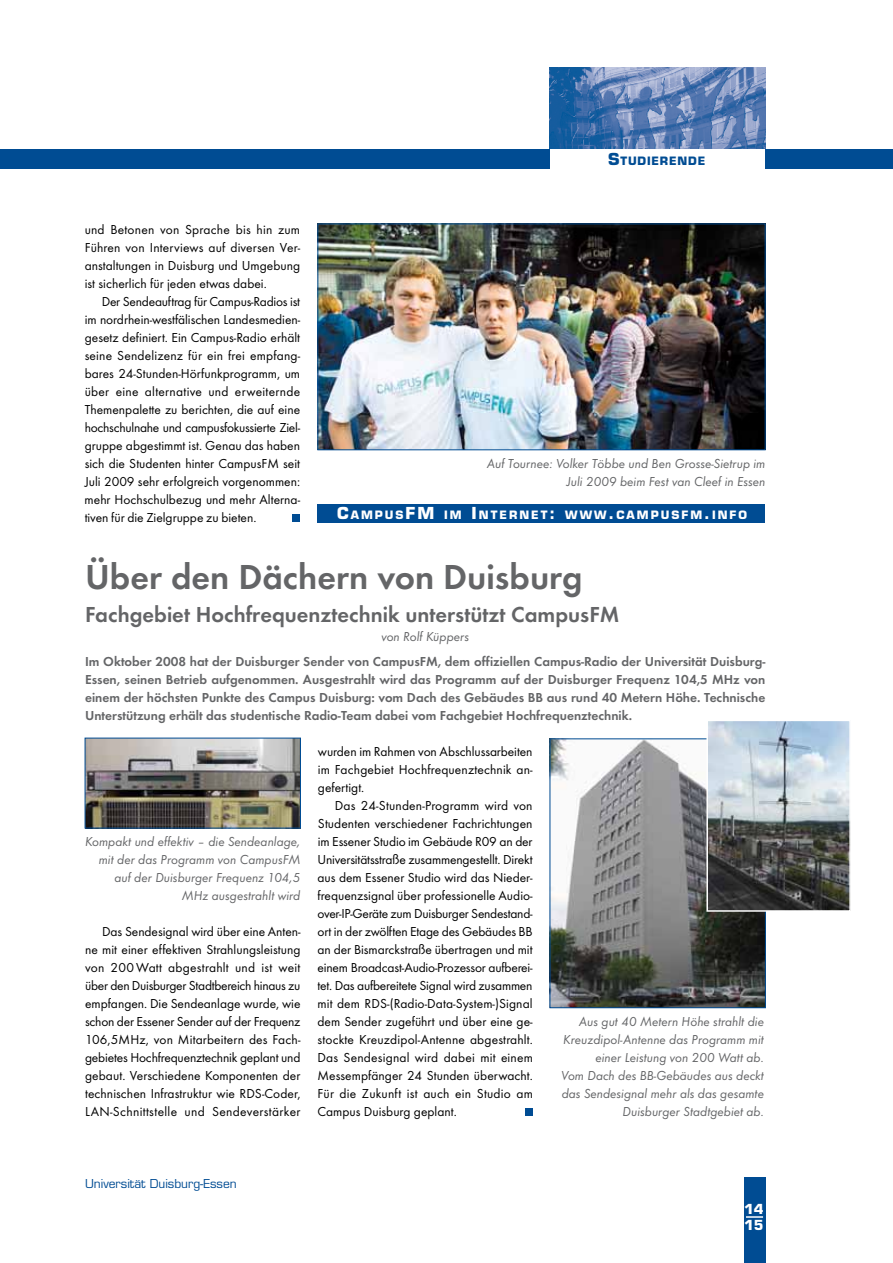
<style>
.page{position:relative;width:893px;height:1263px;background:#fff}
.page>*{position:absolute;margin:0;border:0;box-sizing:border-box;transform-origin:0 0}
.t1{font:36px "Futura T Dem";color:#646567}
.t2{font:22.5px "Futura T Dem";color:#646567}
.t3{font:13.5px/18px "Futura T Boo";color:#000;text-align:justify}
.t4{font:13.5px/18px "Futura T Boo Obl";color:#646567;text-align:right}
.t5{font:13.5px/18px "Futura T Dem";color:#646567;text-align:justify}
.t6{font:700 13.5px/16.2px "Eurostile";color:#fff}
.t7{font:12px "Eurostile";color:#004c93}
.t8{font:700 11.25px "Eurostile";letter-spacing:.18em;color:#fff}
.t9{font:700 11.25px "Eurostile";letter-spacing:.07em;color:#004c93}
.s1{font-size:16.05px}
</style>
<div class="page">
<div style="left:744px;top:1178px;width:21px;height:85px;background:#004c93"></div>
<svg style="left:746px;top:1216px;width:17px;height:2px"></svg>
<div style="left:765px;top:149px;width:128px;height:20px;background:#004c93"></div>
<div style="left:0;top:149px;width:550px;height:20px;background:#004c93"></div>
<div style="left:292px;top:514px;width:8px;height:8px;background:#004c93"></div>
<div style="left:525px;top:1108px;width:8px;height:8px;background:#004c93"></div>
<img style="left:87px;top:740px;width:212px;height:86px">
<img style="left:552px;top:740px;width:212px;height:266px">
<div style="left:550px;top:738px;width:216px;height:270px;border:1px solid #004c93"></div>
<img style="left:709px;top:723px;width:139px;height:186px">
<div style="left:706px;top:720px;width:145px;height:192px;border:2px solid #fff"></div>
<img style="left:320px;top:226px;width:443px;height:222px">
<div style="left:318px;top:224px;width:447px;height:226px;border:1px solid #004c93"></div>
<div style="left:317px;top:504px;width:448px;height:18px;background:#004c93"></div>
<img style="left:550px;top:68px;width:215px;height:81px">
<p class="t3" style="left:85px;top:221px;width:217px">und Betonen von Sprache bis hin zum Führen von Interviews auf diversen Ver&shy;anstaltungen in Duisburg und Umgebung ist sicherlich für jeden etwas dabei.</p>
<p class="t3" style="left:85px;top:293px;width:217px;text-indent:17px">Der Sendeauftrag für Campus-Radios ist im nordrhein-westfälischen Landesmedien&shy;gesetz definiert. Ein Campus-Radio erhält seine Sendelizenz für ein frei empfang&shy;bares 24-Stunden-Hörfunkprogramm, um über eine alternative und erweiternde Themenpalette zu berichten, die auf eine hochschulnahe und campusfokussierte Ziel&shy;gruppe abgestimmt ist. Genau das haben sich die Studenten hinter CampusFM seit Juli 2009 sehr erfolgreich vorgenommen: mehr Hochschulbezug und mehr Alterna&shy;tiven für die Zielgruppe zu bieten.</p>
<p class="t9" style="left:608px;top:154px;width:99px"><span class="s1">S</span>TUDIERENDE</p>
<p class="t4" style="left:487px;top:455px;width:280px">Auf Tournee: Volker Többe und Ben Grosse-Sietrup im<br>Juli 2009 beim Fest van Cleef in Essen</p>
<p class="t8" style="left:337px;top:508px;width:412px"><span class="s1">C</span>AMPUS<span class="s1">FM</span> IM <span class="s1">I</span> NTERNET<span class="s1">:</span> WWW<span class="s1">.</span>CAMPUSF M<span class="s1">.</span>INFO</p>
<h1 class="t1" style="left:85px;top:555px;width:499px">Über den Dächern von Duisburg</h1>
<h2 class="t2" style="left:85px;top:601px;width:536px">Fachgebiet Hochfrequenztechnik unterstützt CampusFM</h2>
<p class="t4" style="left:381px;top:627px;width:89px">von Rolf Küppers</p>
<p class="t5" style="left:85px;top:652px;width:682px">Im Oktober 2008 hat der Duisburger Sender von CampusFM, dem offiziellen Campus-Radio der Universität Duisburg-Essen, seinen Betrieb aufgenommen. Ausgestrahlt wird das Programm auf der Duisburger Frequenz 104,5 MHz von einem der höchsten Punkte des Campus Duisburg: vom Dach des Gebäudes BB aus rund 40 Metern Höhe. Technische Unterstützung erhält das studentische Radio-Team dabei vom Fachgebiet Hochfrequenztechnik.</p>
<p class="t4" style="left:85px;top:833px;width:217px">Kompakt und effektiv – die Sendeanlage, mit der das Programm von CampusFM auf der Duisburger Frequenz 104,5<br>MHz ausgestrahlt wird</p>
<p class="t3" style="left:85px;top:923px;width:217px;text-indent:17px">Das Sendesignal wird über eine Anten&shy;ne mit einer effektiven Strahlungsleistung von 200 Watt abgestrahlt und ist weit über den Duisburger Stadtbereich hinaus zu empfangen. Die Sendeanlage wurde, wie schon der Essener Sender auf der Frequenz 106,5MHz, von Mitarbeitern des Fach&shy;gebietes Hochfrequenztechnik geplant und gebaut. Verschiedene Komponenten der technischen Infrastruktur wie RDS-Coder, LAN-Schnittstelle und Sendeverstärker</p>
<p class="t3" style="left:318px;top:743px;width:216px">wurden im Rahmen von Abschlussarbeiten im Fachgebiet Hochfrequenztechnik an&shy;gefertigt.</p>
<p class="t3" style="left:317px;top:797px;width:217px;text-align:left;text-indent:17px">Das 24-Stunden-Programm wird von Studenten verschiedener Fachrichtungen im Essener Studio im Gebäude R09 an der Universitätsstraße zusammengestellt. Direkt aus dem Essener Studio wird das Nieder&shy;frequenzsignal über professionelle Audio&shy;over-IP-Geräte zum Duisburger Sendestand&shy;ort in der zwölften Etage des Gebäudes BB an der Bismarckstraße übertragen und mit einem Broadcast-Audio-Prozessor aufberei&shy;tet. Das aufbereitete Signal wird zusammen mit dem RDS-(Radio-Data-System-)Signal dem Sender zugeführt und über eine ge&shy;stockte Kreuzdipol-Antenne abgestrahlt.<br>Das Sendesignal wird dabei mit einem Messempfänger 24 Stunden überwacht.<br>Für die Zukunft ist auch ein Studio am Campus Duisburg geplant.</p>
<p class="t7" style="left:85px;top:1176px;width:153px">Universität Duisburg-Essen</p>
<p class="t4" style="left:561px;top:1013px;width:204px">Aus gut 40 Metern Höhe strahlt die Kreuzdipol-Antenne das Programm mit einer Leistung von 200 Watt ab.<br>Vom Dach des BB-Gebäudes aus deckt das Sendesignal mehr als das gesamte Duisburger Stadtgebiet ab.</p>
<p class="t6" style="left:744px;top:1201px;width:21px">14<br>15</p>
</div>
